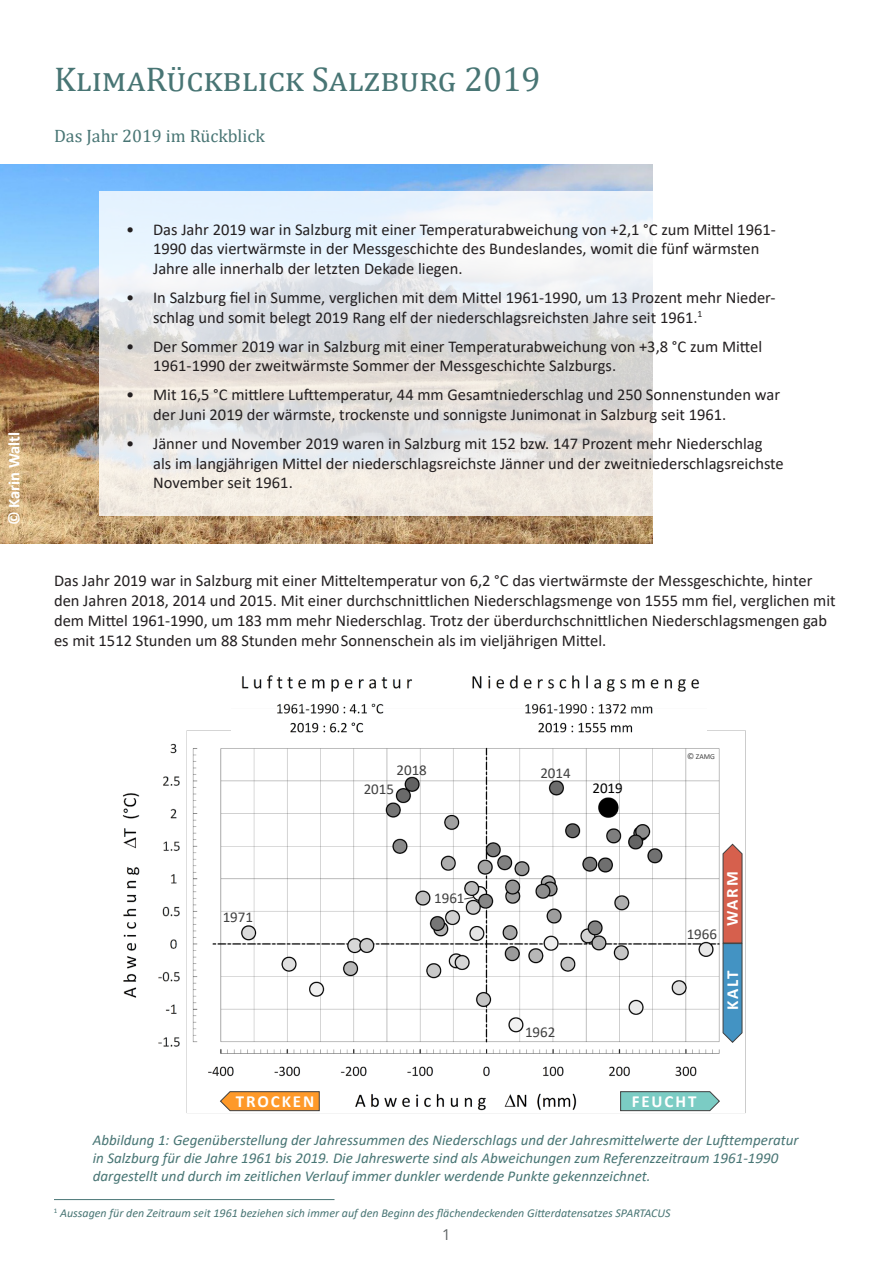
<style>
.page{position:relative;width:893px;height:1263px;background:#fff}
.page>*{position:absolute;margin:0;border:0;box-sizing:border-box;transform-origin:0 0}
.t1{font:34.5px "Cambria";color:#487574}
.t2{font:18px "Cambria";color:#487574}
.t3{font:700 16.95px "Calibri";letter-spacing:.11em;color:#fff}
.t4{font:16.5px/19.8px "Calibri";color:#231f20}
.t5{font:700 16.5px "Calibri";color:#fff}
.t6{font:italic 15px/18px "Calibri";color:#487574}
.t7{font:15px "Calibri";letter-spacing:-.005em;color:#404040}
.t8{font:15px "Calibri";color:#000}
.t9{font:15px "Open Sans";color:#606465}
.t10{font:italic 12px "Calibri";color:#487574}
.t11{font:7.5px "Calibri";color:#404040}
.s1{font-size:8.4px}
</style>
<div class="page">
<img style="left:122px;top:730px;width:624px;height:384px">
<img style="left:231px;top:675px;width:475px;height:62px">
<svg style="left:620px;top:1091px;width:100px;height:20px;background:#7cc0b9"></svg>
<svg style="left:220px;top:1091px;width:100px;height:20px;background:#e99537"></svg>
<svg style="left:723px;top:844px;width:19px;height:199px;background:#8c7b88"></svg>
<svg style="left:463px;top:896px;width:12px;height:4px"></svg>
<img style="left:0;top:165px;width:653px;height:378px">
<svg style="left:99px;top:191px;width:554px;height:325px;background:#e6e7e7"></svg>
<hr style="left:54px;top:1199px;width:280px;height:1px;background:#487575">
<p class="t5" style="left:2px;top:525px;width:95px;rotate:-90deg">© Karin Waltl</p>
<p class="t1" style="left:54px;top:59px;width:488px">KlimaRückblick Salzburg 2019</p>
<p class="t2" style="left:54px;top:125px;width:212px">Das Jahr 2019 im Rückblick</p>
<p class="t4" style="left:153px;top:219px;width:624px;text-indent:-27px">• Das Jahr 2019 war in Salzburg mit einer Temperaturabweichung von +2,1 °C zum Mittel 1961-<br>1990 das viertwärmste in der Messgeschichte des Bundeslandes, womit die fünf wärmsten<br>Jahre alle innerhalb der letzten Dekade liegen.</p>
<p class="t4" style="left:153px;top:287px;width:624px;text-indent:-27px">• In Salzburg fiel in Summe, verglichen mit dem Mittel 1961-1990, um 13 Prozent mehr Nieder&shy;schlag und somit belegt 2019 Rang elf der niederschlagsreichsten Jahre seit 1961.<sup>1</sup></p>
<p class="t4" style="left:153px;top:336px;width:611px;text-indent:-27px">• Der Sommer 2019 war in Salzburg mit einer Temperaturabweichung von +3,8 °C zum Mittel<br>1961-1990 der zweitwärmste Sommer der Messgeschichte Salzburgs.</p>
<p class="t4" style="left:153px;top:384px;width:628px;text-indent:-27px">• Mit 16,5 °C mittlere Lufttemperatur, 44 mm Gesamtniederschlag und 250 Sonnenstunden war der Juni 2019 der wärmste, trockenste und sonnigste Junimonat in Salzburg seit 1961.</p>
<p class="t4" style="left:153px;top:433px;width:632px;text-indent:-27px">• Jänner und November 2019 waren in Salzburg mit 152 bzw. 147 Prozent mehr Niederschlag als im langjährigen Mittel der niederschlagsreichste Jänner und der zweitniederschlagsreichste<br>November seit 1961.</p>
<p class="t4" style="left:54px;top:570px;width:783px">Das Jahr 2019 war in Salzburg mit einer Mitteltemperatur von 6,2 °C das viertwärmste der Messgeschichte, hinter den Jahren 2018, 2014 und 2015. Mit einer durchschnittlichen Niederschlagsmenge von 1555 mm fiel, verglichen mit dem Mittel 1961-1990, um 183 mm mehr Niederschlag. Trotz der überdurchschnittlichen Niederschlagsmengen gab es mit 1512 Stunden um 88 Stunden mehr Sonnenschein als im vieljährigen Mittel.</p>
<p class="t7" style="left:397px;top:759px;width:32px">2018</p>
<p class="t7" style="left:540px;top:762px;width:32px">2014</p>
<p class="t7" style="left:364px;top:778px;width:32px">2015</p>
<p class="t8" style="left:592px;top:777px;width:32px">2019</p>
<p class="t11" style="left:687px;top:751px;width:29px"><span class="s1">©</span> ZAMG</p>
<p class="t7" style="left:223px;top:907px;width:32px">1971</p>
<p class="t7" style="left:434px;top:888px;width:32px">1961</p>
<p class="t7" style="left:525px;top:1022px;width:32px">1962</p>
<p class="t7" style="left:687px;top:923px;width:32px">1966</p>
<p class="t3" style="left:720px;top:926px;width:56px;rotate:-90deg">WARM</p>
<p class="t3" style="left:720px;top:1010px;width:41px;rotate:-90deg">KALT</p>
<p class="t3" style="left:236px;top:1089px;width:80px">TROCKEN</p>
<p class="t3" style="left:632px;top:1089px;width:66px">FEUCHT</p>
<p class="t6" style="left:93px;top:1130px;width:707px">Abbildung 1: Gegenüberstellung der Jahressummen des Niederschlags und der Jahresmittelwerte der Lufttemperatur in Salzburg für die Jahre 1961 bis 2019. Die Jahreswerte sind als Abweichungen zum Referenzzeitraum 1961-1990 dargestellt und durch im zeitlichen Verlauf immer dunkler werdende Punkte gekennzeichnet.</p>
<p class="t10" style="left:54px;top:1204px;width:618px"><sup>1</sup> Aussagen für den Zeitraum seit 1961 beziehen sich immer auf den Beginn des flächendeckenden Gitterdatensatzes SPARTACUS</p>
<p class="t9" style="left:442px;top:1225px;width:10px">1</p>
</div>
